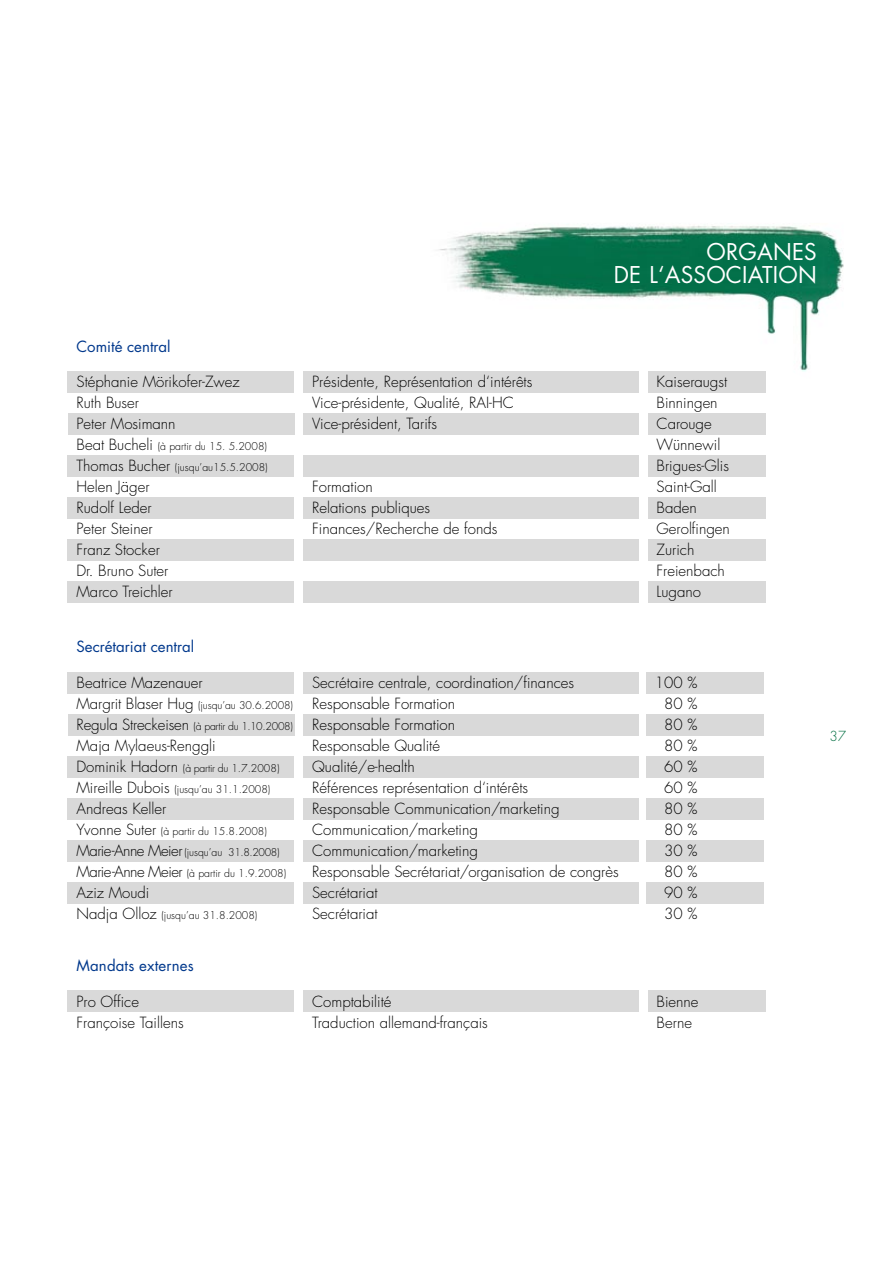
<style>
.page{position:relative;width:893px;height:1263px;background:#fff}
.page>*{position:absolute;margin:0;border:0;box-sizing:border-box;transform-origin:0 0}
.t1{font:22.5px/22.5px "Futura";letter-spacing:.01em;color:#fff;text-align:right}
.t2{font:300 15px/21px "Futura";color:#000}
.t3{font:15px "Futura";color:#00388c}
.t4{font:300 13.5px "Futura";color:#006e41}
.t5{font:300 10.5px/21px "Futura";color:#000}
.s1{font-size:15px}
</style>
<div class="page">
<img style="left:439px;top:226px;width:404px;height:161px">
<div style="left:648px;top:991px;width:118px;height:21px;background:#d9d9d9"></div>
<div style="left:303px;top:991px;width:336px;height:21px;background:#d9d9d9"></div>
<div style="left:68px;top:991px;width:226px;height:21px;background:#d9d9d9"></div>
<div style="left:646px;top:672px;width:118px;height:21px;background:#d9d9d9"></div>
<div style="left:646px;top:714px;width:118px;height:21px;background:#d9d9d9"></div>
<div style="left:646px;top:756px;width:118px;height:21px;background:#d9d9d9"></div>
<div style="left:646px;top:798px;width:118px;height:21px;background:#d9d9d9"></div>
<div style="left:646px;top:840px;width:118px;height:21px;background:#d9d9d9"></div>
<div style="left:646px;top:882px;width:118px;height:21px;background:#d9d9d9"></div>
<div style="left:303px;top:672px;width:335px;height:21px;background:#d9d9d9"></div>
<div style="left:303px;top:714px;width:335px;height:21px;background:#d9d9d9"></div>
<div style="left:303px;top:756px;width:335px;height:21px;background:#d9d9d9"></div>
<div style="left:303px;top:798px;width:335px;height:21px;background:#d9d9d9"></div>
<div style="left:303px;top:840px;width:335px;height:21px;background:#d9d9d9"></div>
<div style="left:303px;top:882px;width:335px;height:21px;background:#d9d9d9"></div>
<div style="left:67px;top:672px;width:227px;height:21px;background:#d9d9d9"></div>
<div style="left:68px;top:714px;width:227px;height:21px;background:#d9d9d9"></div>
<div style="left:67px;top:756px;width:227px;height:21px;background:#d9d9d9"></div>
<div style="left:67px;top:798px;width:227px;height:21px;background:#d9d9d9"></div>
<div style="left:67px;top:840px;width:227px;height:21px;background:#d9d9d9"></div>
<div style="left:67px;top:882px;width:227px;height:21px;background:#d9d9d9"></div>
<div style="left:648px;top:371px;width:117px;height:21px;background:#d9d9d9"></div>
<div style="left:648px;top:413px;width:117px;height:21px;background:#d9d9d9"></div>
<div style="left:648px;top:455px;width:117px;height:21px;background:#d9d9d9"></div>
<div style="left:648px;top:497px;width:117px;height:21px;background:#d9d9d9"></div>
<div style="left:648px;top:539px;width:117px;height:21px;background:#d9d9d9"></div>
<div style="left:648px;top:581px;width:117px;height:21px;background:#d9d9d9"></div>
<div style="left:303px;top:371px;width:335px;height:21px;background:#d9d9d9"></div>
<div style="left:303px;top:413px;width:335px;height:21px;background:#d9d9d9"></div>
<div style="left:303px;top:455px;width:335px;height:21px;background:#d9d9d9"></div>
<div style="left:303px;top:497px;width:335px;height:21px;background:#d9d9d9"></div>
<div style="left:303px;top:539px;width:335px;height:21px;background:#d9d9d9"></div>
<div style="left:303px;top:581px;width:335px;height:21px;background:#d9d9d9"></div>
<div style="left:67px;top:371px;width:227px;height:21px;background:#d9d9d9"></div>
<div style="left:68px;top:413px;width:227px;height:21px;background:#d9d9d9"></div>
<div style="left:67px;top:455px;width:227px;height:21px;background:#d9d9d9"></div>
<div style="left:67px;top:497px;width:227px;height:21px;background:#d9d9d9"></div>
<div style="left:67px;top:539px;width:227px;height:21px;background:#d9d9d9"></div>
<div style="left:67px;top:581px;width:227px;height:21px;background:#d9d9d9"></div>
<h1 class="t1" style="left:614px;top:240px;width:205px">ORGANES<br>DE L‘ASSOCIATION</h1>
<p class="t3" style="left:77px;top:336px;width:96px">Comité central</p>
<p class="t2" style="left:77px;top:371px;width:165px">Stéphanie Mörikofer-Zwez<br>Ruth Buser<br>Peter Mosimann</p>
<p class="t5" style="left:77px;top:436px;width:193px"><span class="s1">Beat Bucheli</span> (à partir du 15. 5.2008)<br><span class="s1">Thomas Bucher</span> (jusqu’au15.5.2008)</p>
<p class="t2" style="left:77px;top:476px;width:98px">Helen Jäger<br>Rudolf Leder<br>Peter Steiner<br>Franz Stocker<br>Dr. Bruno Suter<br>Marco Treichler</p>
<p class="t3" style="left:77px;top:637px;width:119px">Secrétariat central</p>
<p class="t2" style="left:77px;top:672px;width:128px">Beatrice Mazenauer</p>
<p class="t5" style="left:77px;top:695px;width:218px"><span class="s1">Margrit Blaser Hug</span> (jusqu’au 30.6.2008)<br><span class="s1">Regula Streckeisen</span> (à partir du 1.10.2008)</p>
<p class="t2" style="left:77px;top:735px;width:141px">Maja Mylaeus-Renggli</p>
<p class="t5" style="left:77px;top:758px;width:204px"><span class="s1">Dominik Hadorn</span> (à partir du 1.7.2008)<br><span class="s1">Mireille Dubois</span> (jusqu’au 31.1.2008)</p>
<p class="t2" style="left:77px;top:798px;width:91px">Andreas Keller</p>
<p class="t5" style="left:77px;top:821px;width:211px"><span class="s1">Yvonne Suter</span> (à partir du 15.8.2008)<br><span class="s1">Marie-Anne Meier</span> (jusqu’au 31.8.2008)<br><span class="s1">Marie-Anne Meier</span> (à partir du 1.9.2008)</p>
<p class="t2" style="left:77px;top:882px;width:74px">Aziz Moudi</p>
<p class="t5" style="left:77px;top:905px;width:182px"><span class="s1">Nadja Olloz</span> (jusqu’au 31.8.2008)</p>
<p class="t3" style="left:77px;top:955px;width:119px">Mandats externes</p>
<p class="t2" style="left:77px;top:991px;width:109px">Pro Office<br>Françoise Taillens</p>
<p class="t2" style="left:312px;top:371px;width:222px">Présidente, Représentation d‘intérêts<br>Vice-présidente, Qualité, RAI-HC<br>Vice-président, Tarifs</p>
<p class="t2" style="left:312px;top:476px;width:187px">Formation<br>Relations publiques<br>Finances/Recherche de fonds</p>
<p class="t2" style="left:312px;top:672px;width:308px">Secrétaire centrale, coordination/finances<br>Responsable Formation<br>Responsable Formation<br>Responsable Qualité<br>Qualité/e-health<br>Références représentation d‘intérêts<br>Responsable Communication/marketing<br>Communication/marketing<br>Communication/marketing<br>Responsable Secrétariat/organisation de congrès<br>Secrétariat<br>Secrétariat</p>
<p class="t2" style="left:312px;top:991px;width:177px">Comptabilité<br>Traduction allemand-français</p>
<p class="t2" style="left:657px;top:371px;width:75px">Kaiseraugst<br>Binningen<br>Carouge<br>Wünnewil<br>Brigues-Glis<br>Saint-Gall<br>Baden<br>Gerolfingen<br>Zurich<br>Freienbach<br>Lugano</p>
<p class="t2" style="left:664px;top:672px;width:35px;text-align:justify;text-indent:-9px">100 % 80 % 80 % 80 % 60 % 60 % 80 % 80 % 30 % 80 % 90 % 30 %</p>
<p class="t2" style="left:657px;top:991px;width:43px">Bienne<br>Berne</p>
<p class="t4" style="left:829px;top:727px;width:18px">37</p>
</div>
